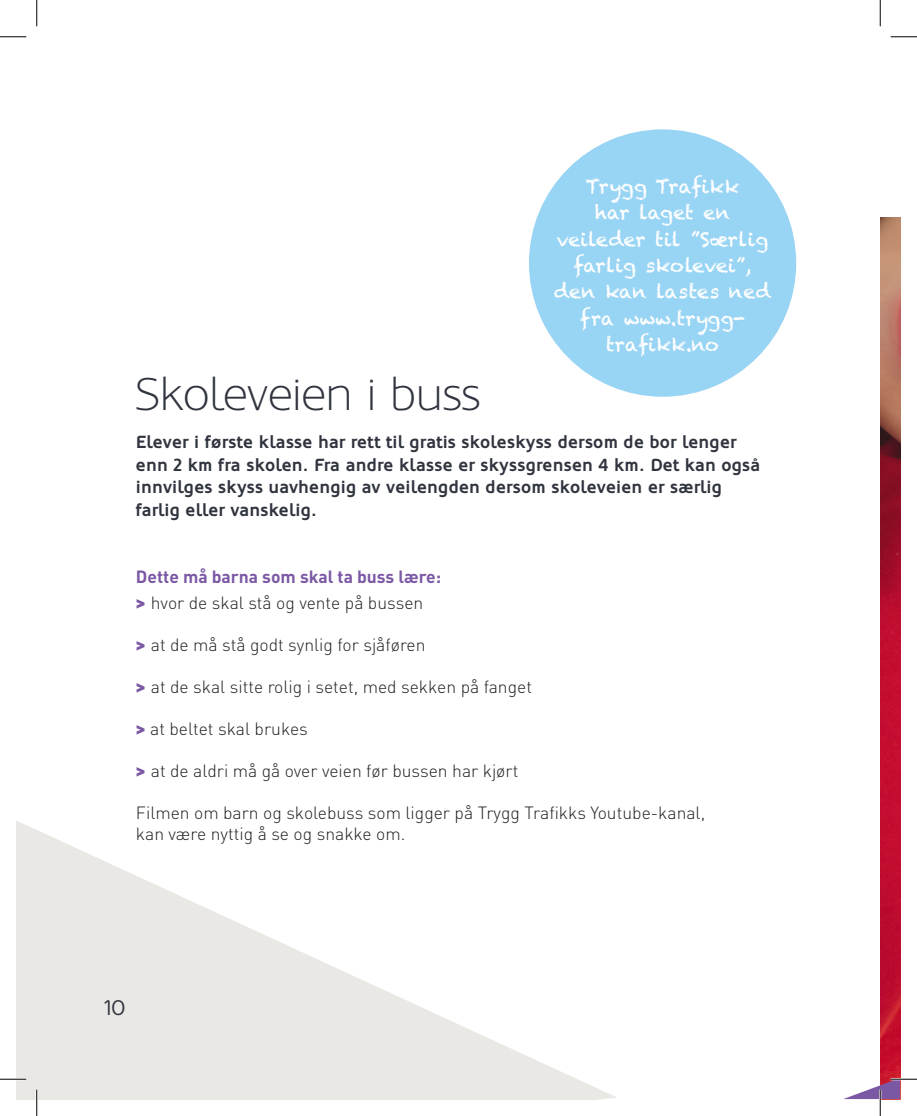
<style>
.page{position:relative;width:917px;height:1116px;background:#fff}
.page>*{position:absolute;margin:0;border:0;box-sizing:border-box;transform-origin:0 0}
.t1{font:300 45.5px "Oblik";letter-spacing:.01em;color:#30343e}
.t2{font:21px "Oblik";color:#30343e}
.t3{font:19.25px/26.2px "Chalkduster";color:#fff;text-align:center}
.t4{font:300 17.5px "DIN";color:#231f20}
.t5{font:700 17.5px/22.8px "Oblik";letter-spacing:.01em;color:#30343e}
.t6{font:700 17.5px "DIN";color:#7b58a4}
.s1{font-weight:900;color:#7b58a4}
</style>
<div class="page">
<img style="left:880px;top:217px;width:20px;height:860px">
<svg style="left:17px;top:821px;width:600px;height:277px;fill:#eceae7"></svg>
<div style="left:529px;top:129px;width:267px;height:267px;background:#98d4f4;border-radius:50%"></div>
<hr style="left:0;top:1077px;width:26px;height:3px;background:#fff">
<hr style="left:36px;top:1089px;width:2px;height:26px;background:#fff">
<svg style="left:0;top:36px;width:26px;height:1px"></svg>
<svg style="left:891px;top:36px;width:26px;height:1px"></svg>
<svg style="left:0;top:1078px;width:26px;height:1px"></svg>
<svg style="left:36px;top:0;width:1px;height:26px"></svg>
<svg style="left:36px;top:1089px;width:1px;height:26px"></svg>
<svg style="left:880px;top:0;width:1px;height:26px"></svg>
<svg style="left:843px;top:1077px;width:74px;height:38px"></svg>
<p class="t3" style="left:554px;top:173px;width:218px">Trygg Trafikk<br>har laget en veileder til ”Særlig farlig skolevei”, den kan lastes ned</p>
<p class="t3" style="left:580px;top:305px;width:167px">fra www.trygg&shy;trafikk.no</p>
<p class="t1" style="left:136px;top:368px;width:346px">Skoleveien i buss</p>
<p class="t5" style="left:136px;top:430px;width:602px">Elever i første klasse har rett til gratis skoleskyss dersom de bor lenger</p>
<p class="t5" style="left:136px;top:453px;width:626px">enn 2 km fra skolen. Fra andre klasse er skyssgrensen 4 km. Det kan også innvilges skyss uavhengig av veilengden dersom skoleveien er særlig</p>
<p class="t5" style="left:136px;top:499px;width:182px">farlig eller vanskelig.</p>
<p class="t6" style="left:136px;top:564px;width:307px">Dette må barna som skal ta buss lære:</p>
<p class="t4" style="left:136px;top:591px;width:289px"><span class="s1">&gt;</span> hvor de skal stå og vente på bussen</p>
<p class="t4" style="left:136px;top:633px;width:291px"><span class="s1">&gt;</span> at de må stå godt synlig for sjåføren</p>
<p class="t4" style="left:136px;top:675px;width:398px"><span class="s1">&gt;</span> at de skal sitte rolig i setet, med sekken på fanget</p>
<p class="t4" style="left:136px;top:717px;width:173px"><span class="s1">&gt;</span> at beltet skal brukes</p>
<p class="t4" style="left:136px;top:759px;width:384px"><span class="s1">&gt;</span> at de aldri må gå over veien før bussen har kjørt</p>
<p class="t4" style="left:136px;top:801px;width:571px">Filmen om barn og skolebuss som ligger på Trygg Trafikks Youtube-kanal,</p>
<p class="t4" style="left:136px;top:822px;width:271px">kan være nyttig å se og snakke om.</p>
<p class="t2" style="left:104px;top:995px;width:23px">10</p>
</div>
